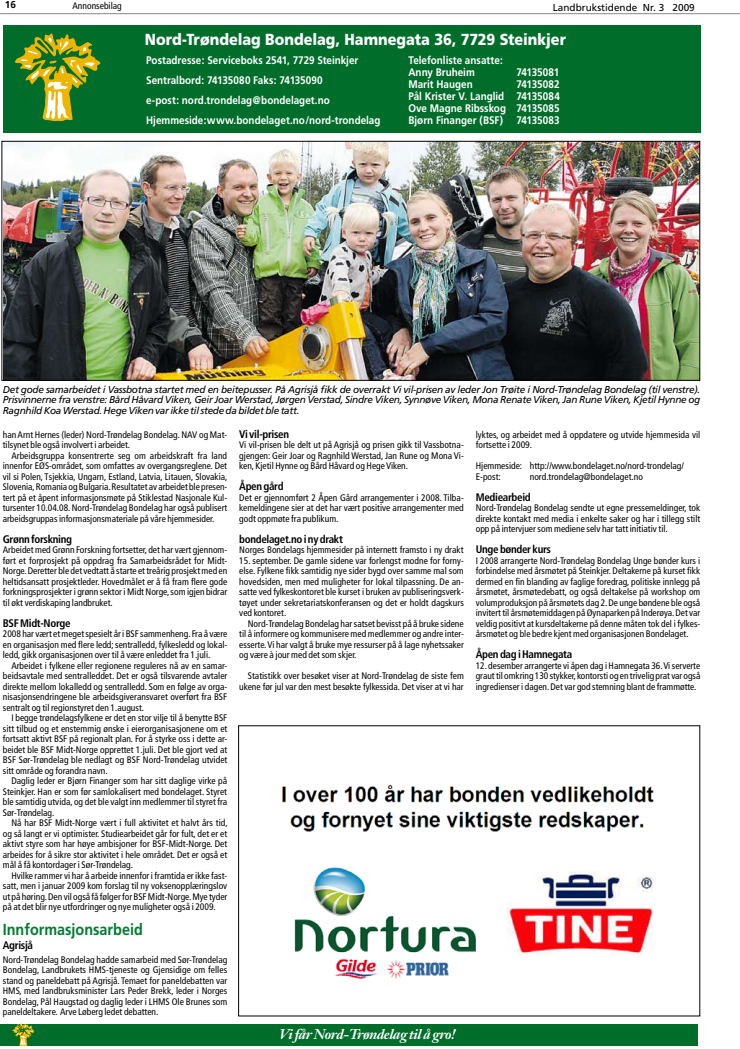
<style>
.page{position:relative;width:740px;height:1049px;background:#fff}
.page>*{position:absolute;margin:0;border:0;box-sizing:border-box;transform-origin:0 0}
.t1{font:900 16px "Frutiger";color:#fff;scale:.9 1}
.t2{font:700 16px "Frutiger";color:#007c30;scale:.9 1}
.t3{font:italic 700 14px "Janson Text";letter-spacing:-.03em;color:#fff}
.t4{font:700 11px/12px "Frutiger";color:#fff;scale:.9 1}
.t5{font:700 condensed 11px "Frutiger";letter-spacing:-.03em;color:#000}
.t6{font:italic 10px/10.5px "Frutiger";letter-spacing:-.03em;color:#000;text-align:justify}
.t7{font:10px "Frutiger";color:#000}
.t8{font:700 10px "Frutiger";color:#000}
.t9{font:condensed 9.5px/10.5px "Frutiger";color:#000;text-align:justify}
</style>
<div class="page">
<hr style="left:0;top:13px;width:740px;height:1px;background:#878889">
<img style="left:4px;top:143px;width:694px;height:236px">
<div style="left:1px;top:141px;width:699px;height:240px;border:1px solid #000"></div>
<div style="left:3px;top:26px;width:697px;height:107px;background:#006d2b"></div>
<svg style="left:15px;top:34px;width:85px;height:87px"></svg>
<div style="left:0;top:1024px;width:697px;height:22px;background:#006d2b"></div>
<svg style="left:12px;top:1023px;width:22px;height:23px"></svg>
<img style="left:282px;top:784px;width:372px;height:195px">
<p class="t8" style="left:5px;top:-2px;width:13px">16</p>
<p class="t7" style="left:553px;top:1px;width:143px">Landbrukstidende Nr. 3 2009</p>
<p class="t9" style="left:73px;top:1px;width:51px">Annonsebilag</p>
<h1 class="t1" style="left:145px;top:30px;width:469px">Nord-Trøndelag Bondelag, Hamnegata 36, 7729 Steinkjer</h1>
<p class="t4" style="left:146px;top:50px;width:262px;line-height:20px">Postadresse: Serviceboks 2541, 7729 Steinkjer Sentralbord: 74135080 Faks: 74135090<br>e-post: nord.trondelag@bondelaget.no Hjemmeside:www.bondelaget.no/nord-trondelag</p>
<p class="t4" style="left:408px;top:54px;width:107px">Telefonliste ansatte:<br>Anny Bruheim</p>
<p class="t4" style="left:516px;top:66px;width:49px">74135081</p>
<p class="t4" style="left:408px;top:78px;width:73px">Marit Haugen</p>
<p class="t4" style="left:408px;top:78px;width:170px;text-align:justify;text-indent:108px">74135082<br>Pål Krister V. Langlid 74135084<br>Ove Magne Ribsskog 74135085<br>Bjørn Finanger (BSF) 74135083</p>
<p class="t6" style="left:3px;top:384px;width:699px">Det gode samarbeidet i Vassbotna startet med en beitepusser. På Agrisjå fikk de overrakt Vi vil-prisen av leder Jon Trøite i Nord-Trøndelag Bondelag (til venstre).<br>Prisvinnerne fra venstre: Bård Håvard Viken, Geir Joar Werstad, Jørgen Verstad, Sindre Viken, Synnøve Viken, Mona Renate Viken, Jan Rune Viken, Kjetil Hynne og Ragnhild Koa Werstad. Hege Viken var ikke til stede da bildet ble tatt.</p>
<p class="t9" style="left:3px;top:429px;width:226px">han Arnt Hernes (leder) Nord-Trøndelag Bondelag. NAV og Mat&shy;tilsynet ble også involvert i arbeidet.</p>
<p class="t9" style="left:3px;top:450px;width:226px;text-indent:9px">Arbeidsgruppa konsentrerte seg om arbeidskraft fra land innenfor EØS-området, som omfattes av overgangsreglene. Det vil si Polen, Tsjekkia, Ungarn, Estland, Latvia, Litauen, Slovakia, Slovenia, Romania og Bulgaria. Resultatet av arbeidet ble presen&shy;tert på et åpent informasjonsmøte på Stiklestad Nasjonale Kul&shy;tursenter 10.04.08. Nord-Trøndelag Bondelag har også publisert arbeidsgruppas informasjonsmateriale på våre hjemmesider.</p>
<p class="t5" style="left:3px;top:532px;width:71px">Grønn forskning</p>
<p class="t9" style="left:3px;top:545px;width:226px">Arbeidet med Grønn Forskning fortsetter, det har vært gjennom&shy;ført et forprosjekt på oppdrag fra Samarbeidsrådet for Midt-Norge. Deretter ble det vedtatt å starte et treårig prosjekt med en heltidsansatt prosjektleder. Hovedmålet er å få fram flere gode forkningsprosjekter i grønn sektor i Midt Norge, som igjen bidrar til økt verdiskaping landbruket.</p>
<p class="t5" style="left:3px;top:616px;width:69px">BSF Midt-Norge</p>
<p class="t9" style="left:3px;top:629px;width:226px">2008 har vært et meget spesielt år i BSF sammenheng. Fra å være en organisasjon med flere ledd; sentralledd, fylkesledd og lokal&shy;ledd, gikk organisasjonen over til å være enleddet fra 1.juli.</p>
<p class="t9" style="left:3px;top:660px;width:226px;text-indent:9px">Arbeidet i fylkene eller regionene reguleres nå av en samar&shy;beidsavtale med sentralleddet. Det er også tilsvarende avtaler direkte mellom lokalledd og sentralledd. Som en følge av orga&shy;nisasjonsendringene ble arbeidsgiveransvaret overført fra BSF sentralt og til regionstyret den 1.august.</p>
<p class="t9" style="left:3px;top:713px;width:226px;text-indent:9px">I begge trøndelagsfylkene er det en stor vilje til å benytte BSF sitt tilbud og et enstemmig ønske i eierorganisasjonene om et fortsatt aktivt BSF på regionalt plan. For å styrke oss i dette ar&shy;beidet ble BSF Midt-Norge opprettet 1.juli. Det ble gjort ved at BSF Sør-Trøndelag ble nedlagt og BSF Nord-Trøndelag utvidet sitt område og forandra navn.</p>
<p class="t9" style="left:3px;top:776px;width:226px;text-indent:9px">Daglig leder er Bjørn Finanger som har sitt daglige virke på Steinkjer. Han er som før samlokalisert med bondelaget. Styret ble samtidig utvida, og det ble valgt inn medlemmer til styret fra Sør-Trøndelag.</p>
<p class="t9" style="left:3px;top:818px;width:226px;text-indent:9px">Nå har BSF Midt-Norge vært i full aktivitet et halvt års tid, og så langt er vi optimister. Studiearbeidet går for fult, det er et aktivt styre som har høye ambisjoner for BSF-Midt-Norge. Det arbeides for å sikre stor aktivitet i hele området. Det er også et mål å få kontordager i Sør-Trøndelag.</p>
<p class="t9" style="left:3px;top:870px;width:226px;text-indent:9px">Hvilke rammer vi har å arbeide innenfor i framtida er ikke fast&shy;satt, men i januar 2009 kom forslag til ny voksenopplæringslov ut på høring. Den vil også få følger for BSF Midt-Norge. Mye tyder på at det blir nye utfordringer og nye muligheter også i 2009.</p>
<h1 class="t2" style="left:3px;top:920px;width:157px">Innformasjonsarbeid</h1>
<p class="t5" style="left:3px;top:939px;width:32px">Agrisjå</p>
<p class="t9" style="left:3px;top:954px;width:226px">Nord-Trøndelag Bondelag hadde samarbeid med Sør-Trøndelag Bondelag, Landbrukets HMS-tjeneste og Gjensidige om felles stand og paneldebatt på Agrisjå. Temaet for paneldebatten var HMS, med landbruksminister Lars Peder Brekk, leder i Norges Bondelag, Pål Haugstad og daglig leder i LHMS Ole Brunes som paneldeltakere. Arve Løberg ledet debatten.</p>
<p class="t5" style="left:239px;top:427px;width:51px">Vi vil-prisen</p>
<p class="t9" style="left:239px;top:440px;width:226px">Vi vil-prisen ble delt ut på Agrisjå og prisen gikk til Vassbotna&shy;gjengen: Geir Joar og Ragnhild Werstad, Jan Rune og Mona Vi&shy;ken, Kjetil Hynne og Bård Håvard og Hege Viken.</p>
<p class="t5" style="left:239px;top:480px;width:46px">Åpen gård</p>
<p class="t9" style="left:239px;top:492px;width:226px">Det er gjennomført 2 Åpen Gård arrangementer i 2008. Tilba&shy;kemeldingene sier at det har vært positive arrangementer med godt oppmøte fra publikum.</p>
<p class="t5" style="left:239px;top:532px;width:105px">bondelaget.no i ny drakt</p>
<p class="t9" style="left:239px;top:545px;width:226px">Norges Bondelags hjemmesider på internett framsto i ny drakt</p>
<p class="t9" style="left:239px;top:555px;width:226px">15. september. De gamle sidene var forlengst modne for forny&shy;else. Fylkene fikk samtidig nye sider bygd over samme mal som hovedsiden, men med muligheter for lokal tilpassning. De an&shy;satte ved fylkeskontoret ble kurset i bruken av publiseringsverk&shy;tøyet under sekretariatskonferansen og det er holdt dagskurs ved kontoret.</p>
<p class="t9" style="left:239px;top:618px;width:226px;text-indent:9px">Nord-Trøndelag Bondelag har satset bevisst på å bruke sidene til å informere og kommunisere med medlemmer og andre inter&shy;esserte. Vi har valgt å bruke mye ressurser på å lage nyhetssaker og være à jour med det som skjer.</p>
<p class="t9" style="left:239px;top:671px;width:226px;text-align:right">Statistikk over besøket viser at Nord-Trøndelag de siste fem ukene før jul var den mest besøkte fylkessida. Det viser at vi har</p>
<h2 class="t3" style="left:279px;top:1025px;width:178px">Vi får Nord-Trøndelag til å gro!</h2>
<p class="t9" style="left:476px;top:429px;width:226px">lyktes, og arbeidet med å oppdatere og utvide hjemmesida vil fortsette i 2009.</p>
<p class="t9" style="left:476px;top:461px;width:210px">Hjemmeside: http://www.bondelaget.no/nord-trondelag/<br>E-post:</p>
<p class="t9" style="left:530px;top:471px;width:115px">nord.trondelag@bondelaget.no</p>
<p class="t5" style="left:476px;top:490px;width:56px">Mediearbeid</p>
<p class="t9" style="left:476px;top:503px;width:226px">Nord-Trøndelag Bondelag sendte ut egne pressemeldinger, tok direkte kontakt med media i enkelte saker og har i tillegg stilt opp på intervjuer som mediene selv har tatt initiativ til.</p>
<p class="t5" style="left:476px;top:543px;width:77px">Unge bønder kurs</p>
<p class="t9" style="left:476px;top:555px;width:226px">I 2008 arrangerte Nord-Trøndelag Bondelag Unge bønder kurs i forbindelse med årsmøtet på Steinkjer. Deltakerne på kurset fikk dermed en fin blanding av faglige foredrag, politiske innlegg på årsmøtet, årsmøtedebatt, og også deltakelse på workshop om volumproduksjon på årsmøtets dag 2. De unge bøndene ble også invitert til årsmøtemiddagen på Øynaparken på Inderøya. Det var veldig positivt at kursdeltakerne på denne måten tok del i fylkes&shy;årsmøtet og ble bedre kjent med organisasjonen Bondelaget.</p>
<p class="t5" style="left:476px;top:648px;width:98px">Åpen dag i Hamnegata</p>
<p class="t9" style="left:476px;top:660px;width:226px">12. desember arrangerte vi åpen dag i Hamnegata 36. Vi serverte graut til omkring 130 stykker, kontorsti og en trivelig prat var også ingredienser i dagen. Det var god stemning blant de frammøtte.</p>
</div>
